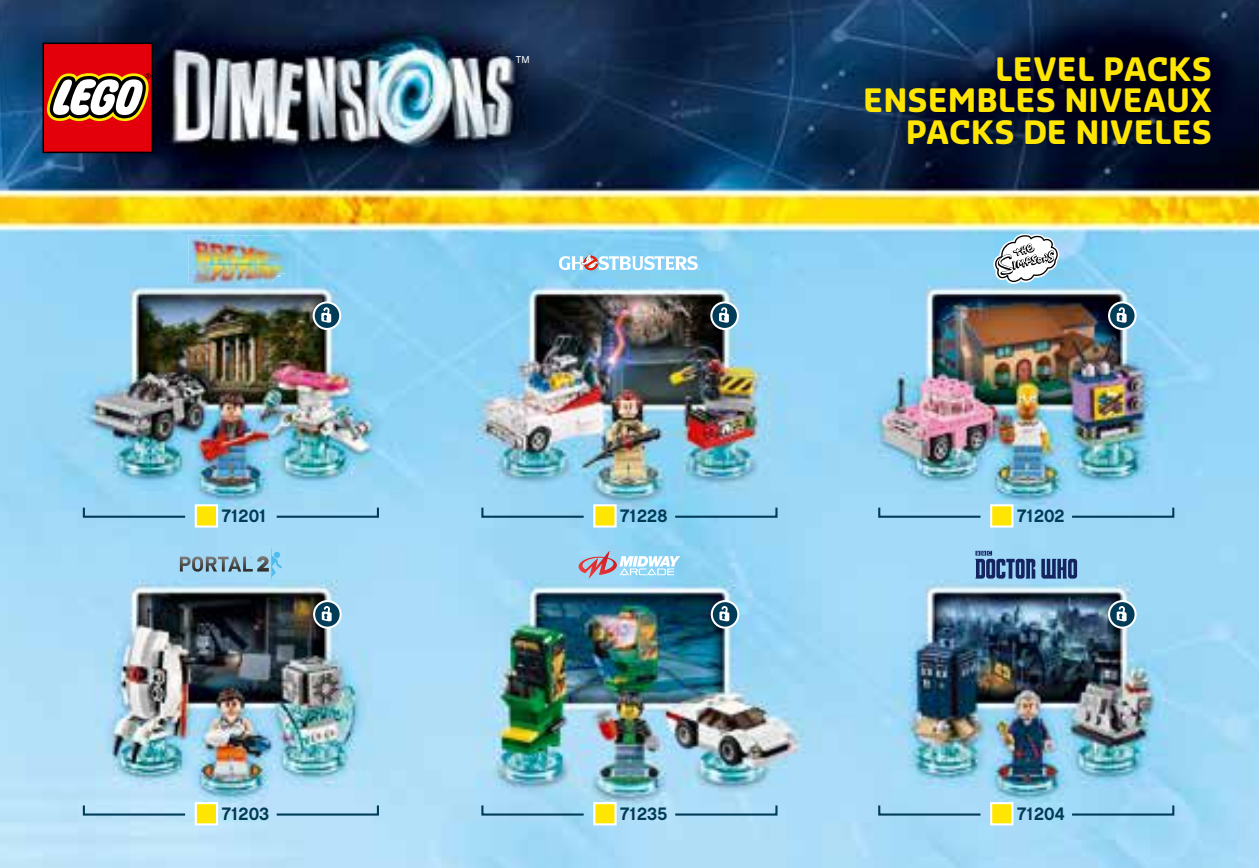
<style>
.page{position:relative;width:1259px;height:868px;background:#fff}
.page>*{position:absolute;margin:0;border:0;box-sizing:border-box;transform-origin:0 0}
.t1{font:700 31.5px/31.5px "Sansa Soft Std";color:#ffe602;text-align:right}
.t2{font:700 18px "LEGO Chalet 60";color:#003b57}
.t3{font:9.9px "LEGO Chalet 60";color:#fff}
</style>
<div class="page">
<img style="left:0;top:0;width:1259px;height:867px">
<svg style="left:275px;top:505px;width:105px;height:13px"></svg>
<svg style="left:82px;top:505px;width:105px;height:13px"></svg>
<svg style="left:194px;top:503px;width:25px;height:25px"></svg>
<svg style="left:1070px;top:505px;width:105px;height:13px"></svg>
<svg style="left:877px;top:505px;width:105px;height:13px"></svg>
<svg style="left:989px;top:503px;width:25px;height:25px"></svg>
<svg style="left:673px;top:505px;width:105px;height:13px"></svg>
<svg style="left:480px;top:505px;width:106px;height:13px"></svg>
<svg style="left:592px;top:503px;width:25px;height:25px"></svg>
<svg style="left:275px;top:803px;width:105px;height:13px"></svg>
<svg style="left:82px;top:803px;width:105px;height:13px"></svg>
<svg style="left:194px;top:800px;width:25px;height:26px"></svg>
<svg style="left:1070px;top:803px;width:105px;height:13px"></svg>
<svg style="left:877px;top:803px;width:105px;height:13px"></svg>
<svg style="left:989px;top:800px;width:25px;height:26px"></svg>
<svg style="left:673px;top:803px;width:105px;height:13px"></svg>
<svg style="left:480px;top:803px;width:106px;height:13px"></svg>
<svg style="left:592px;top:800px;width:25px;height:26px"></svg>
<svg style="left:314px;top:302px;width:26px;height:27px"></svg>
<div style="left:313px;top:301px;width:28px;height:29px;border:2px solid #fff;border-radius:50%"></div>
<svg style="left:321px;top:307px;width:10px;height:15px"></svg>
<svg style="left:711px;top:302px;width:27px;height:27px"></svg>
<div style="left:710px;top:301px;width:29px;height:29px;border:2px solid #fff;border-radius:50%"></div>
<svg style="left:719px;top:307px;width:10px;height:15px"></svg>
<svg style="left:1109px;top:302px;width:26px;height:27px"></svg>
<div style="left:1108px;top:301px;width:28px;height:29px;border:2px solid #fff;border-radius:50%"></div>
<svg style="left:1116px;top:307px;width:10px;height:15px"></svg>
<svg style="left:1109px;top:601px;width:26px;height:26px"></svg>
<div style="left:1108px;top:600px;width:28px;height:28px;border:2px solid #fff;border-radius:50%"></div>
<svg style="left:1116px;top:606px;width:10px;height:15px"></svg>
<svg style="left:712px;top:601px;width:26px;height:26px"></svg>
<div style="left:711px;top:600px;width:28px;height:28px;border:2px solid #fff;border-radius:50%"></div>
<svg style="left:719px;top:606px;width:10px;height:15px"></svg>
<svg style="left:314px;top:601px;width:27px;height:26px"></svg>
<div style="left:313px;top:600px;width:29px;height:28px;border:2px solid #fff;border-radius:50%"></div>
<svg style="left:322px;top:606px;width:10px;height:15px"></svg>
<img style="left:189px;top:235px;width:97px;height:49px">
<svg style="left:993px;top:234px;width:66px;height:50px"></svg>
<svg style="left:559px;top:254px;width:141px;height:17px"></svg>
<svg style="left:180px;top:548px;width:102px;height:31px;background:#8fbed6"></svg>
<svg style="left:1068px;top:558px;width:9px;height:20px"></svg>
<svg style="left:1041px;top:558px;width:32px;height:20px"></svg>
<svg style="left:975px;top:550px;width:60px;height:28px;background:#597eab"></svg>
<img style="left:578px;top:578px;width:39px;height:1px">
<svg style="left:578px;top:550px;width:102px;height:28px;background:#b0c8de"></svg>
<svg style="left:42px;top:43px;width:111px;height:110px"></svg>
<p class="t3" style="left:516px;top:54px;width:15px">TM</p>
<p class="t1" style="left:863px;top:52px;width:350px">LEVEL PACKS<br>ENSEMBLES NIVEAUX<br>PACKS DE NIVELES</p>
<p class="t2" style="left:222px;top:504px;width:47px">71201</p>
<p class="t2" style="left:620px;top:504px;width:49px">71228</p>
<p class="t2" style="left:1017px;top:504px;width:49px">71202</p>
<p class="t2" style="left:222px;top:802px;width:49px">71203</p>
<p class="t2" style="left:620px;top:802px;width:48px">71235</p>
<p class="t2" style="left:1017px;top:802px;width:49px">71204</p>
</div>
